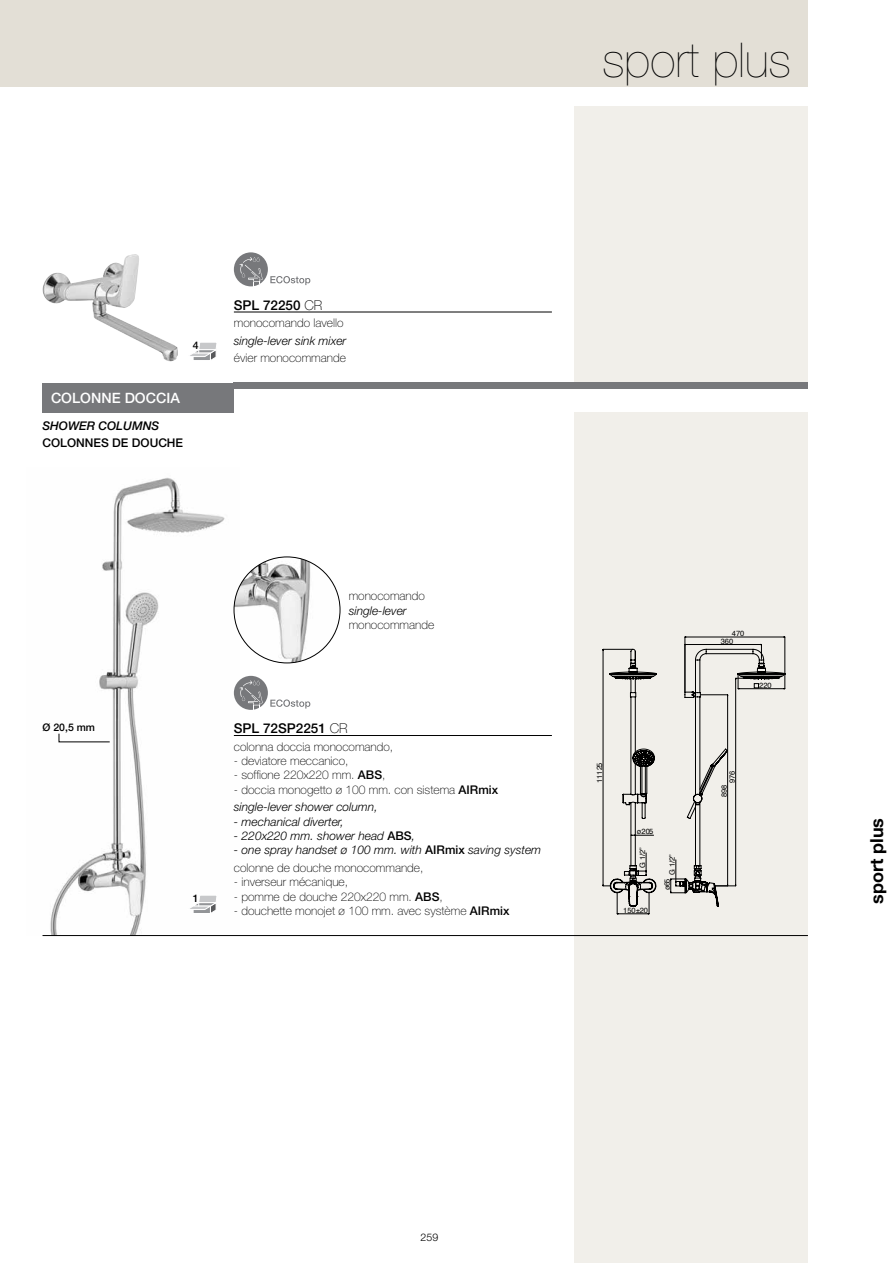
<style>
.page{position:relative;width:893px;height:1263px;background:#fff}
.page>*{position:absolute;margin:0;border:0;box-sizing:border-box;transform-origin:0 0}
.t1{font:200 48px "Helvetica Neue LT";color:#000}
.t2{font:700 18px "Helvetica Neue LT";color:#000}
.t3{font:500 14.25px "Helvetica Neue LT";color:#fff}
.t4{font:500 13.5px "Helvetica Neue LT";color:#000}
.t5{font:100 12px/17.4px "Helvetica Neue LT";color:#000}
.t6{font:italic 300 12px/17.4px "Helvetica Neue LT";color:#000}
.t7{font:500 12px "Helvetica Neue LT";color:#000}
.t8{font:italic 500 12px "Helvetica Neue LT";color:#000}
.t9{font:500 10.5px "Helvetica Neue LT";color:#000}
.t10{font:300 10.5px "Helvetica Neue LT";color:#000}
.t11{font:7.5px "Helvetica";color:#000}
.s1{font-weight:100}
.s2{font-weight:500}
.s3{font-weight:300;font-style:italic}
.s4{font-weight:500;font-style:normal}
.s5{font-weight:100;font-style:normal}
</style>
<div class="page">
<img style="left:50px;top:477px;width:189px;height:458px">
<div style="left:0;top:0;width:808px;height:87px;background:#e3dfd6"></div>
<div style="left:574px;top:106px;width:234px;height:277px;background:#f1efea"></div>
<div style="left:574px;top:412px;width:234px;height:851px;background:#f1efea"></div>
<hr style="left:43px;top:935px;width:765px;height:1px;background:#000">
<svg style="left:190px;top:342px;width:27px;height:18px"></svg>
<hr style="left:234px;top:312px;width:318px;height:1px;background:#000">
<img style="left:43px;top:254px;width:135px;height:107px">
<div style="left:43px;top:383px;width:191px;height:29px;background:#77787b"></div>
<div style="left:234px;top:383px;width:574px;height:6px;background:#77787b"></div>
<hr style="left:234px;top:735px;width:318px;height:1px;background:#000">
<svg style="left:184px;top:894px;width:34px;height:21px"></svg>
<img style="left:234px;top:557px;width:106px;height:106px;border-radius:53px">
<svg style="left:58px;top:733px;width:52px;height:9px"></svg>
<hr style="left:685px;top:637px;width:1px;height:55px;background:#000">
<hr style="left:785px;top:637px;width:1px;height:36px;background:#000">
<hr style="left:686px;top:637px;width:98px;height:1px;background:#000">
<svg style="left:603px;top:644px;width:183px;height:270px"></svg>
<div style="left:234px;top:252px;width:34px;height:34px;background:#77787b;border-radius:50%"></div>
<svg style="left:270px;top:276px;width:40px;height:9px"></svg>
<svg style="left:240px;top:257px;width:23px;height:29px"></svg>
<div style="left:234px;top:676px;width:34px;height:34px;background:#77787b;border-radius:50%"></div>
<svg style="left:270px;top:699px;width:40px;height:9px"></svg>
<svg style="left:240px;top:680px;width:23px;height:30px"></svg>
<h1 class="t1" style="left:602px;top:32px;width:190px">sport plus</h1>
<p class="t9" style="left:193px;top:339px;width:7px">4</p>
<p class="t3" style="left:51px;top:390px;width:130px">COLONNE DOCCIA</p>
<p class="t8" style="left:43px;top:419px;width:118px">SHOWER COLUMNS</p>
<p class="t7" style="left:43px;top:435px;width:142px">COLONNES DE DOUCHE</p>
<p class="t4" style="left:234px;top:297px;width:90px">SPL 72250 <span class="s1">CR</span></p>
<p class="t5" style="left:234px;top:314px;width:111px">monocomando lavello</p>
<p class="t6" style="left:234px;top:331px;width:114px">single-lever sink mixer</p>
<p class="t5" style="left:234px;top:349px;width:114px">évier monocommande</p>
<p class="t9" style="left:43px;top:721px;width:54px">Ø 20,5 mm</p>
<p class="t5" style="left:349px;top:587px;width:78px">monocomando</p>
<p class="t6" style="left:349px;top:601px;width:60px">single-lever</p>
<p class="t5" style="left:349px;top:616px;width:87px">monocommande</p>
<p class="t9" style="left:193px;top:892px;width:7px">1</p>
<p class="t4" style="left:234px;top:720px;width:115px">SPL 72SP2251 <span class="s1">CR</span></p>
<p class="t5" style="left:234px;top:738px;width:161px">colonna doccia monocomando,</p>
<p class="t5" style="left:234px;top:752px;width:116px">- deviatore meccanico,</p>
<p class="t5" style="left:234px;top:766px;width:153px">- soffione 220x220 mm. <span class="s2">ABS</span>,</p>
<p class="t5" style="left:234px;top:781px;width:266px">- doccia monogetto ø 100 mm. con sistema <span class="s2">AIRmix </span><span class="s3">single-lever shower column,</span></p>
<p class="t6" style="left:234px;top:812px;width:112px">- mechanical diverter,</p>
<p class="t6" style="left:234px;top:827px;width:183px">- 220x220 mm. shower head <span class="s4">ABS</span>,</p>
<p class="t6" style="left:234px;top:841px;width:309px">- one spray handset ø 100 mm. with <span class="s4">AIRmix</span> saving system <span class="s5">colonne de douche monocommande,</span></p>
<p class="t5" style="left:234px;top:873px;width:116px">- inverseur mécanique,</p>
<p class="t5" style="left:234px;top:888px;width:210px">- pomme de douche 220x220 mm. <span class="s2">ABS</span>,</p>
<p class="t5" style="left:234px;top:902px;width:277px">- douchette monojet ø 100 mm. avec système <span class="s2">AIRmix</span></p>
<p class="t11" style="left:594px;top:783px;width:22px;rotate:-90deg">1112.5</p>
<p class="t11" style="left:637px;top:826px;width:18px">ø20.5</p>
<p class="t11" style="left:637px;top:868px;width:22px;rotate:-90deg">G 1/2”</p>
<p class="t11" style="left:623px;top:904px;width:26px">150±20</p>
<p class="t11" style="left:667px;top:875px;width:22px;rotate:-90deg">G 1/2”</p>
<p class="t11" style="left:661px;top:890px;width:13px;rotate:-90deg">ø65</p>
<p class="t11" style="left:732px;top:628px;width:14px">470</p>
<p class="t11" style="left:721px;top:635px;width:14px">360</p>
<p class="t11" style="left:759px;top:679px;width:14px">220</p>
<p class="t11" style="left:726px;top:783px;width:14px;rotate:-90deg">976</p>
<p class="t11" style="left:718px;top:797px;width:14px;rotate:-90deg">898</p>
<h2 class="t2" style="left:865px;top:904px;width:87px;rotate:-90deg">sport plus</h2>
<p class="t10" style="left:421px;top:1230px;width:19px">259</p>
</div>
